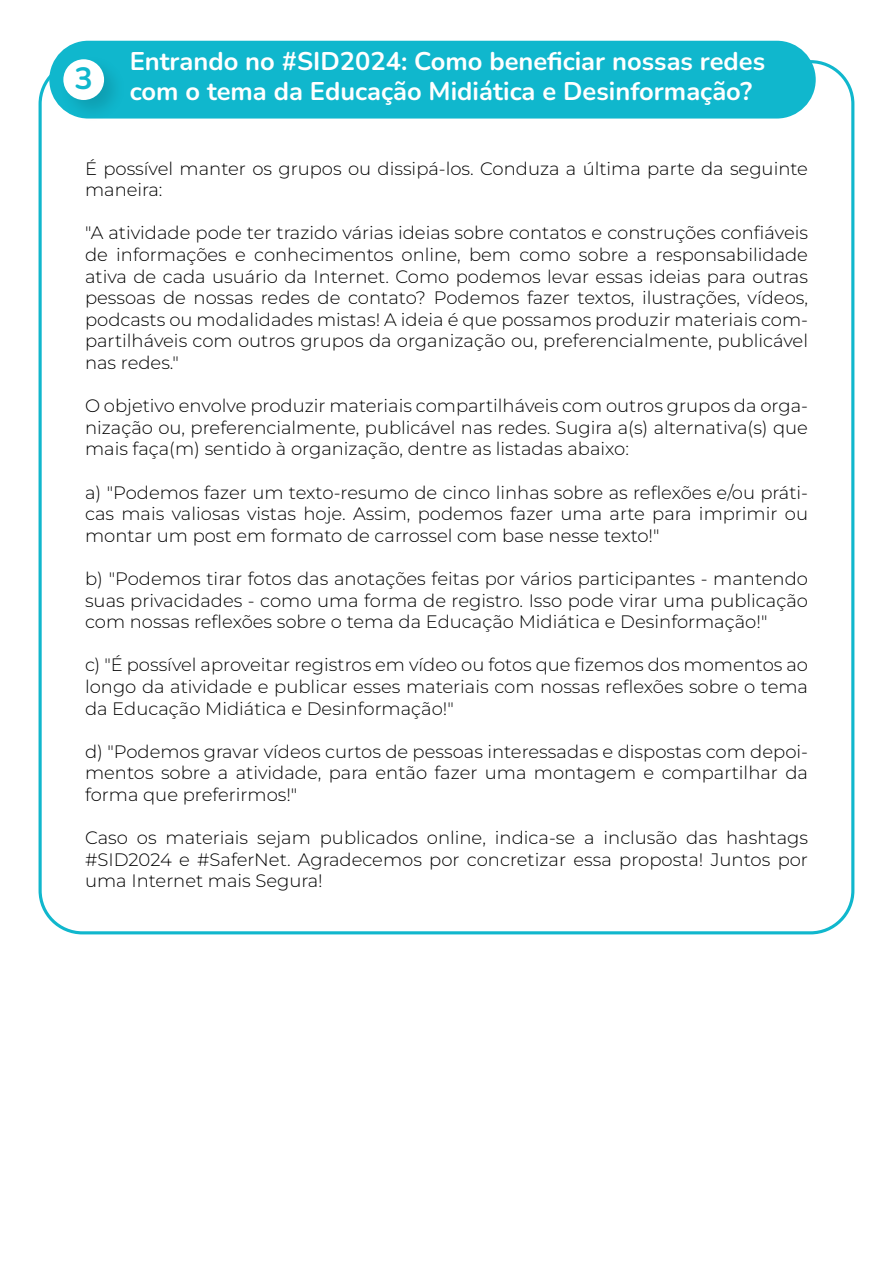
<style>
.page{position:relative;width:893px;height:1263px;background:#fff}
.page>*{position:absolute;margin:0;border:0;box-sizing:border-box;transform-origin:0 0}
.t1{font:700 30.6px "Nunito";color:#10b7cd}
.t2{font:700 25.5px/30.6px "Nunito";color:#fff}
.t3{font:100 18px/21.6px "Montserrat";color:#010101;text-align:justify}
</style>
<div class="page">
<div style="left:49px;top:41px;width:767px;height:78px;background:#10b7cd;border-radius:39px"></div>
<img style="left:53px;top:49px;width:78px;height:70px">
<div style="left:63px;top:59px;width:41px;height:41px;background:#fff;border-radius:50%"></div>
<h1 class="t1" style="left:75px;top:57px;width:20px">3</h1>
<h2 class="t2" style="left:130px;top:44px;width:637px">Entrando no #SID2024: Como beneficiar nossas redes com o tema da Educação Midiática e Desinformação?</h2>
<p class="t3" style="left:85px;top:157px;width:724px">É possível manter os grupos ou dissipá-los. Conduza a última parte da seguinte maneira:</p>
<p class="t3" style="left:85px;top:222px;width:724px">"A atividade pode ter trazido várias ideias sobre contatos e construções confiáveis de informações e conhecimentos online, bem como sobre a responsabilidade ativa de cada usuário da Internet. Como podemos levar essas ideias para outras pessoas de nossas redes de contato? Podemos fazer textos, ilustrações, vídeos, podcasts ou modalidades mistas! A ideia é que possamos produzir materiais com&shy;partilháveis com outros grupos da organização ou, preferencialmente, publicável nas redes."</p>
<p class="t3" style="left:85px;top:394px;width:724px">O objetivo envolve produzir materiais compartilháveis com outros grupos da orga&shy;nização ou, preferencialmente, publicável nas redes. Sugira a(s) alternativa(s) que mais faça(m) sentido à organização, dentre as listadas abaixo:</p>
<p class="t3" style="left:85px;top:481px;width:724px">a) "Podemos fazer um texto-resumo de cinco linhas sobre as reflexões e/ou práti&shy;cas mais valiosas vistas hoje. Assim, podemos fazer uma arte para imprimir ou montar um post em formato de carrossel com base nesse texto!"</p>
<p class="t3" style="left:85px;top:567px;width:724px">b) "Podemos tirar fotos das anotações feitas por vários participantes - mantendo suas privacidades - como uma forma de registro. Isso pode virar uma publicação com nossas reflexões sobre o tema da Educação Midiática e Desinformação!"</p>
<p class="t3" style="left:85px;top:654px;width:724px">c) "É possível aproveitar registros em vídeo ou fotos que fizemos dos momentos ao longo da atividade e publicar esses materiais com nossas reflexões sobre o tema da Educação Midiática e Desinformação!"</p>
<p class="t3" style="left:85px;top:740px;width:724px">d) "Podemos gravar vídeos curtos de pessoas interessadas e dispostas com depoi&shy;mentos sobre a atividade, para então fazer uma montagem e compartilhar da forma que preferirmos!"</p>
<p class="t3" style="left:85px;top:826px;width:724px">Caso os materiais sejam publicados online, indica-se a inclusão das hashtags #SID2024 e #SaferNet. Agradecemos por concretizar essa proposta! Juntos por uma Internet mais Segura!</p>
</div>
